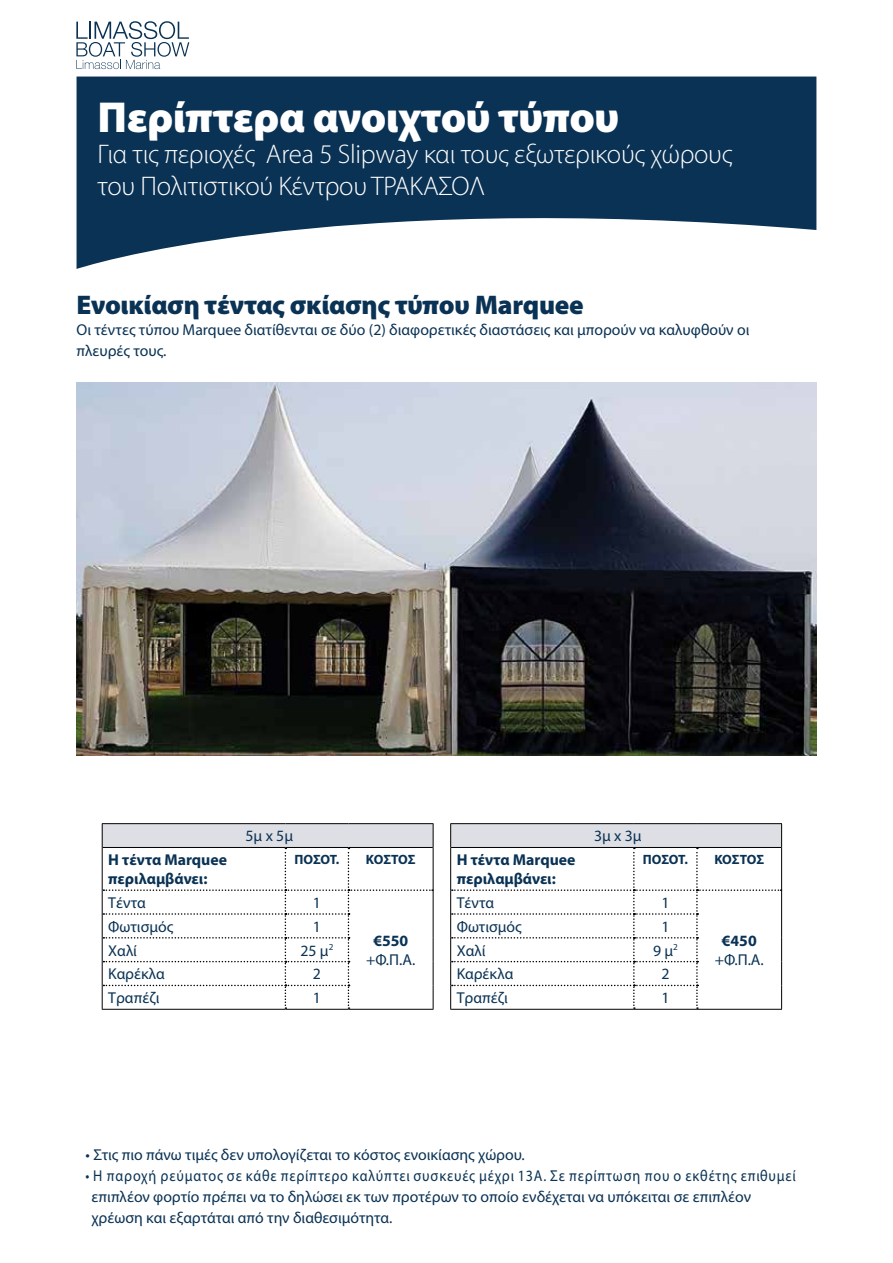
<style>
.page{position:relative;width:893px;height:1263px;background:#fff}
.page>*{position:absolute;margin:0;border:0;box-sizing:border-box;transform-origin:0 0}
.t1{font:900 43.5px "Myriad Pro";letter-spacing:-.01em;color:#fff}
.t2{font:300 27px/31.5px "Myriad Pro";letter-spacing:-.01em;color:#fff}
.t3{font:900 27px "Myriad Pro";letter-spacing:-.01em;color:#0a3254}
.t4{font:15.75px/21px "Myriad Pro";color:#0a3254}
.t5{font:15.75px/21px "Myriad Pro";color:#0a3254;scale:.9 1}
.t6{font:700 15.75px/18.9px "Myriad Pro";color:#0a3254}
.t7{font:700 13.5px "Myriad Pro";color:#0a3254}
</style>
<div class="page">
<svg style="left:77px;top:77px;width:739px;height:192px;fill:#0a3254"></svg>
<hr style="left:102px;top:823px;width:183px;height:1px;background:#000">
<hr style="left:285px;top:823px;width:63px;height:1px;background:#000">
<hr style="left:348px;top:823px;width:85px;height:1px;background:#000">
<hr style="left:102px;top:1009px;width:183px;height:1px;background:#000">
<hr style="left:285px;top:1009px;width:63px;height:1px;background:#000">
<hr style="left:348px;top:1009px;width:85px;height:1px;background:#000">
<svg style="left:102px;top:824px;width:332px;height:185px"></svg>
<hr style="left:450px;top:823px;width:184px;height:1px;background:#000">
<hr style="left:634px;top:823px;width:63px;height:1px;background:#000">
<hr style="left:697px;top:823px;width:85px;height:1px;background:#000">
<hr style="left:450px;top:1009px;width:184px;height:1px;background:#000">
<hr style="left:634px;top:1009px;width:63px;height:1px;background:#000">
<hr style="left:697px;top:1009px;width:85px;height:1px;background:#000">
<svg style="left:450px;top:824px;width:332px;height:185px"></svg>
<img style="left:77px;top:383px;width:739px;height:373px">
<svg style="left:76px;top:21px;width:113px;height:48px"></svg>
<h1 class="t1" style="left:98px;top:88px;width:523px">Περίπτερα ανοιχτού τύπου</h1>
<h2 class="t2" style="left:98px;top:138px;width:636px">Για τις περιοχές Αrea 5 Slipway και τους εξωτερικούς χώρους του Πολιτιστικού Κέντρου ΤΡΑΚΑΣΟΛ</h2>
<h2 class="t3" style="left:77px;top:287px;width:509px">Ενοικίαση τέντας σκίασης τύπου Marquee</h2>
<p class="t4" style="left:77px;top:319px;width:674px">Oι τέντες τύπου Marquee διατίθενται σε δύο (2) διαφορετικές διαστάσεις και μπορούν να καλυφθούν οι πλευρές τους.</p>
<p class="t4" style="left:246px;top:825px;width:49px">5μ x 5μ</p>
<p class="t6" style="left:108px;top:850px;width:120px">Η τέντα Marquee περιλαμβάνει:</p>
<p class="t7" style="left:294px;top:850px;width:47px">ΠΟΣΟΤ.</p>
<p class="t7" style="left:366px;top:850px;width:51px">ΚΟΣΤΟΣ</p>
<p class="t4" style="left:108px;top:892px;width:39px">Τέντα</p>
<p class="t4" style="left:313px;top:892px;width:10px">1</p>
<p class="t6" style="left:373px;top:931px;width:36px">€550</p>
<p class="t4" style="left:366px;top:949px;width:51px">+Φ.Π.Α.</p>
<p class="t4" style="left:108px;top:916px;width:67px">Φωτισμός</p>
<p class="t4" style="left:313px;top:916px;width:10px">1</p>
<p class="t4" style="left:108px;top:939px;width:30px">Χαλί</p>
<p class="t4" style="left:300px;top:939px;width:34px">25 μ<sup>2</sup></p>
<p class="t4" style="left:108px;top:963px;width:58px">Καρέκλα</p>
<p class="t4" style="left:313px;top:963px;width:10px">2</p>
<p class="t4" style="left:108px;top:987px;width:53px">Τραπέζι</p>
<p class="t4" style="left:313px;top:987px;width:10px">1</p>
<p class="t4" style="left:594px;top:825px;width:49px">3μ x 3μ</p>
<p class="t6" style="left:457px;top:850px;width:120px">Η τέντα Marquee περιλαμβάνει:</p>
<p class="t7" style="left:643px;top:850px;width:47px">ΠΟΣΟΤ.</p>
<p class="t7" style="left:714px;top:850px;width:51px">ΚΟΣΤΟΣ</p>
<p class="t4" style="left:457px;top:892px;width:39px">Τέντα</p>
<p class="t4" style="left:661px;top:892px;width:10px">1</p>
<p class="t6" style="left:722px;top:931px;width:36px">€450</p>
<p class="t4" style="left:715px;top:949px;width:51px">+Φ.Π.Α.</p>
<p class="t4" style="left:457px;top:916px;width:67px">Φωτισμός</p>
<p class="t4" style="left:661px;top:916px;width:10px">1</p>
<p class="t4" style="left:457px;top:939px;width:30px">Χαλί</p>
<p class="t4" style="left:653px;top:939px;width:26px">9 μ<sup>2</sup></p>
<p class="t4" style="left:457px;top:963px;width:58px">Καρέκλα</p>
<p class="t4" style="left:661px;top:963px;width:10px">2</p>
<p class="t4" style="left:457px;top:987px;width:53px">Τραπέζι</p>
<p class="t4" style="left:661px;top:987px;width:10px">1</p>
<p class="t4" style="left:86px;top:1144px;width:441px">• Στις πιο πάνω τιμές δεν υπολογίζεται το κόστος ενοικίασης χώρου.</p>
<p class="t5" style="left:92px;top:1165px;width:784px;text-indent:-6px">• Η παροχή ρεύματος σε κάθε περίπτερο καλύπτει συσκευές μέχρι 13Α. Σε περίπτωση που ο εκθέτης επιθυμεί επιπλέον φορτίο πρέπει να το δηλώσει εκ των προτέρων το οποίο ενδέχεται να υπόκειται σε επιπλέον χρέωση και εξαρτάται από την διαθεσιμότητα.</p>
</div>
